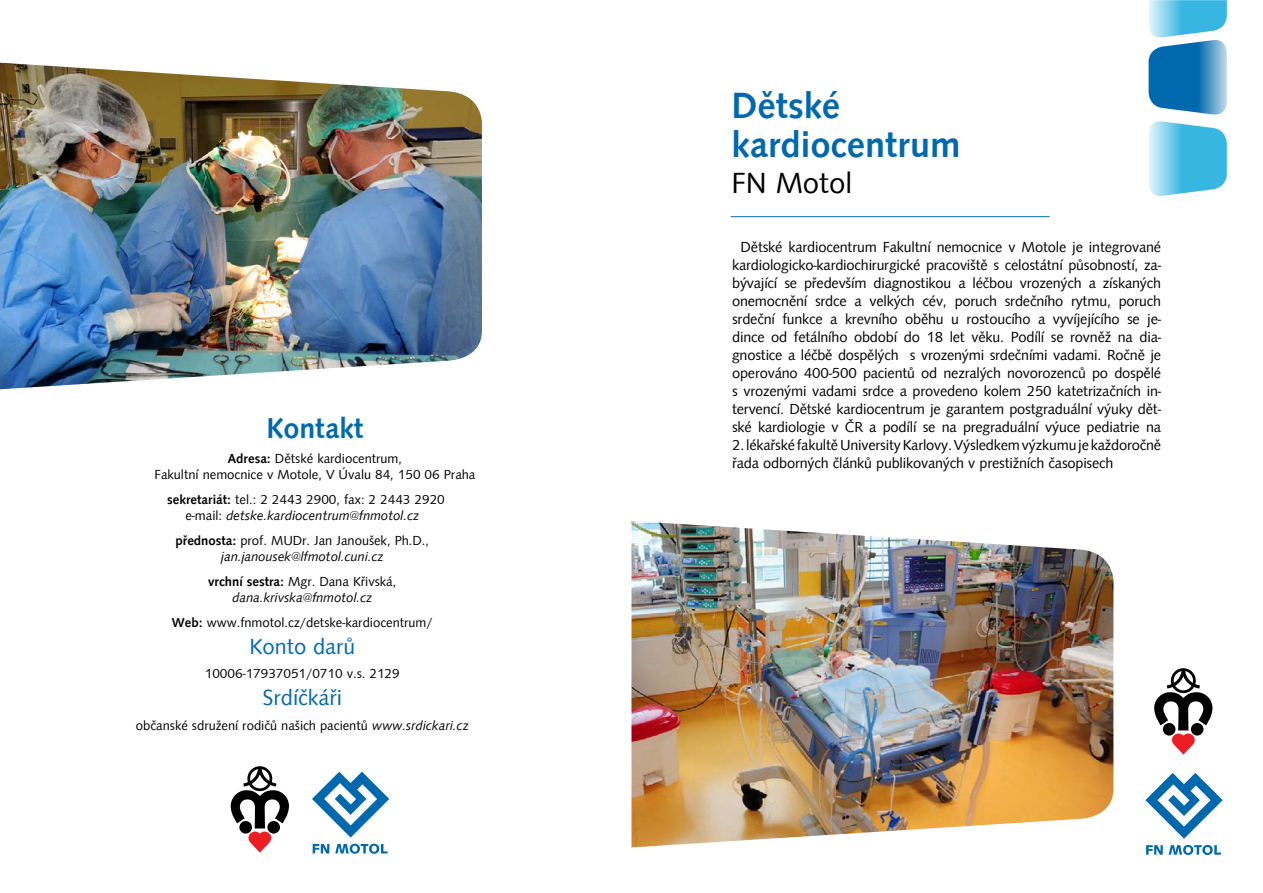
<style>
.page{position:relative;width:1263px;height:893px;background:#fff}
.page>*{position:absolute;margin:0;border:0;box-sizing:border-box;transform-origin:0 0}
.t1{font:500 37.5px/39px "Syntax";color:#0069ad}
.t2{font:30px "Syntax";color:#000}
.t3{font:500 29.7px "Syntax";color:#0069ad}
.t4{font:22.5px "Syntax";color:#0069ad}
.t5{font:15px/18px "Syntax";letter-spacing:-.01em;color:#000;text-align:center}
.t6{font:13.5px/16.2px "Syntax";color:#000;text-align:center}
.t7{font:italic 13.5px/16.2px "Syntax";color:#000;text-align:center}
.s1{font-weight:500}
.s2{font-style:italic}
.s3{font-weight:500;font-style:normal}
.s4{font-style:normal}
</style>
<div class="page">
<svg style="left:1148px;top:0;width:79px;height:194px"></svg>
<svg style="left:1148px;top:115px;width:33px;height:81px"></svg>
<svg style="left:1148px;top:0;width:33px;height:37px"></svg>
<svg style="left:1198px;top:34px;width:29px;height:87px"></svg>
<img style="left:631px;top:521px;width:482px;height:326px">
<img style="left:0;top:63px;width:482px;height:326px">
<svg style="left:1145px;top:773px;width:78px;height:82px"></svg>
<svg style="left:1154px;top:668px;width:59px;height:87px"></svg>
<svg style="left:312px;top:771px;width:78px;height:83px"></svg>
<svg style="left:230px;top:766px;width:59px;height:87px"></svg>
<hr style="left:731px;top:216px;width:319px;height:1px;background:#0069ad">
<h3 class="t3" style="left:266px;top:411px;width:99px">Kontakt</h3>
<p class="t6" style="left:155px;top:450px;width:322px"><span class="s1">Adresa:</span> Dětské kardiocentrum,<br>Fakultní nemocnice v Motole, V Úvalu 84, 150 06 Praha</p>
<p class="t6" style="left:167px;top:491px;width:279px"><span class="s1">sekretariát:</span> tel.: 2 2443 2900, fax: 2 2443 2920 e-mail: <span class="s2">detske.kardiocentrum@fnmotol.cz</span></p>
<p class="t6" style="left:175px;top:532px;width:255px"><span class="s1">přednosta:</span> prof. MUDr. Jan Janoušek, Ph.D., <span class="s2">jan.janousek@lfmotol.cuni.cz</span></p>
<p class="t7" style="left:208px;top:573px;width:190px"><span class="s3">vrchní sestra:</span> <span class="s4">Mgr. Dana Křivská, </span>dana.krivska@fnmotol.cz</p>
<p class="t6" style="left:172px;top:614px;width:262px"><span class="s1">Web:</span> www.fnmotol.cz/detske-kardiocentrum/</p>
<h3 class="t4" style="left:249px;top:633px;width:107px">Konto darů</h3>
<p class="t6" style="left:205px;top:666px;width:196px">10006-17937051/0710 v.s. 2129</p>
<h3 class="t4" style="left:263px;top:685px;width:81px">Srdíčkáři</h3>
<p class="t6" style="left:136px;top:717px;width:334px">občanské sdružení rodičů našich pacientů <span class="s2">www.srdickari.cz</span></p>
<h1 class="t1" style="left:731px;top:86px;width:231px">Dětské kardiocentrum</h1>
<h2 class="t2" style="left:731px;top:166px;width:122px">FN Motol</h2>
<p class="t5" style="left:732px;top:238px;width:430px">Dětské kardiocentrum Fakultní nemocnice v Motole je integrované kardiologicko-kardiochirurgické pracoviště s celostátní působností, za&shy;bývající se především diagnostikou a léčbou vrozených a získaných onemocnění srdce a velkých cév, poruch srdečního rytmu, poruch srdeční funkce a krevního oběhu u rostoucího a vyvíjejícího se je&shy;dince od fetálního období do 18 let věku. Podílí se rovněž na dia&shy;gnostice a léčbě dospělých s vrozenými srdečními vadami. Ročně je operováno 400-500 pacientů od nezralých novorozenců po dospělé s vrozenými vadami srdce a provedeno kolem 250 katetrizačních in&shy;tervencí. Dětské kardiocentrum je garantem postgraduální výuky dět&shy;ské kardiologie v ČR a podílí se na pregraduální výuce pediatrie na</p>
<p class="t5" style="left:732px;top:436px;width:430px;text-align:left">2. lékařské fakultě University Karlovy. Výsledkem výzkumu je každoročně řada odborných článků publikovaných v prestižních časopisech</p>
</div>
